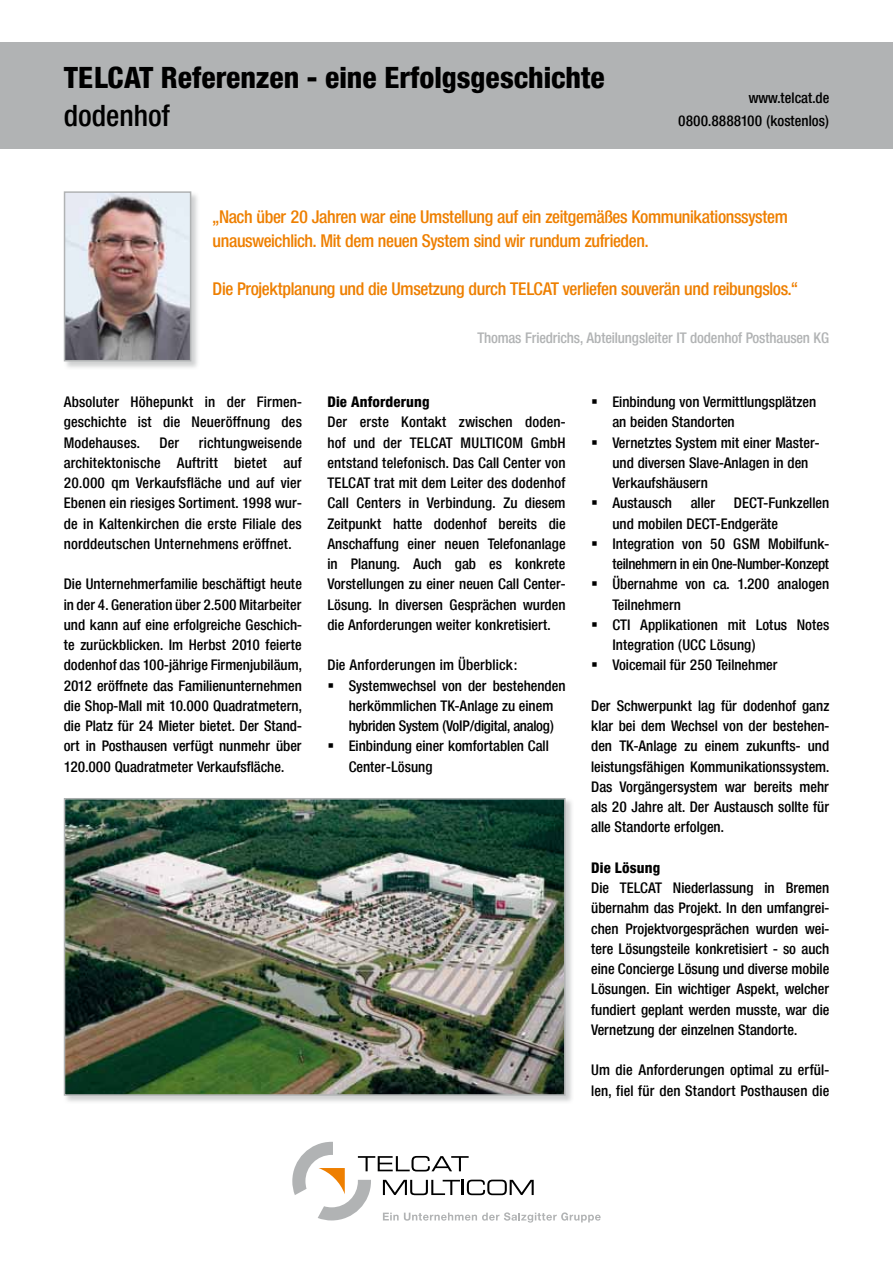
<style>
.page{position:relative;width:893px;height:1263px;background:#fff}
.page>*{position:absolute;margin:0;border:0;box-sizing:border-box;transform-origin:0 0}
.t1{font:800 30px "Neue Helvetica Condensed BSK";color:#000}
.t2{font:500 30px "Neue Helvetica Condensed BSK";color:#000}
.t3{font:500 18px/24px "Neue Helvetica Condensed BSK";letter-spacing:-.02em;color:#ee7f00}
.t4{font:500 15px/20.2px "Neue Helvetica Condensed BSK";color:#000}
.t5{font:500 15px/20.2px "Neue Helvetica Condensed BSK";letter-spacing:-.02em;color:#000;text-align:right}
.t6{font:500 15px "Neue Helvetica Condensed BSK";letter-spacing:-.01em;color:#b1b3b4}
.t7{font:800 15px "Neue Helvetica Condensed BSK";letter-spacing:.01em;color:#000}
</style>
<div class="page">
<div style="left:0;top:43px;width:893px;height:106px;background:#b1b3b4"></div>
<svg style="left:292px;top:1142px;width:309px;height:80px"></svg>
<div style="left:63px;top:191px;width:137px;height:179px;background:#b1b3b4;opacity:.6"></div>
<img style="left:67px;top:194px;width:121px;height:164px">
<div style="left:64px;top:191px;width:127px;height:170px;border:2px solid #b1b3b4"></div>
<div style="left:63px;top:798px;width:511px;height:306px;background:#b1b3b4;opacity:.6"></div>
<img style="left:67px;top:801px;width:496px;height:292px">
<div style="left:64px;top:798px;width:502px;height:298px;border:2px solid #b1b3b4"></div>
<h1 class="t1" style="left:64px;top:58px;width:543px">TELCAT Referenzen - eine Erfolgsgeschichte</h1>
<h1 class="t2" style="left:64px;top:97px;width:108px">dodenhof</h1>
<p class="t4" style="left:678px;top:87px;width:153px;line-height:22.5px;text-align:right">www.telcat.de<br>0800.8888100 (kostenlos)</p>
<p class="t3" style="left:213px;top:205px;width:577px">„Nach über 20 Jahren war eine Umstellung auf ein zeitgemäßes Kommunikationssystem unausweichlich. Mit dem neuen System sind wir rundum zufrieden.</p>
<p class="t3" style="left:213px;top:277px;width:587px">Die Projektplanung und die Umsetzung durch TELCAT verliefen souverän und reibungslos.“</p>
<p class="t6" style="left:477px;top:329px;width:353px">Thomas Friedrichs, Abteilungsleiter IT dodenhof Posthausen KG</p>
<p class="t4" style="left:64px;top:392px;width:240px;text-align:justify">Absoluter Höhepunkt in der Firmen&shy;geschichte ist die Neueröffnung des Modehauses.</p>
<p class="t4" style="left:64px;top:432px;width:240px;text-align:justify;text-indent:135px">richtungweisende architektonische Auftritt bietet auf 20.000 qm Verkaufsfläche und auf vier Ebenen ein riesiges Sortiment. 1998 wur&shy;de in Kaltenkirchen die erste Filiale des norddeutschen Unternehmens eröffnet.</p>
<p class="t4" style="left:64px;top:574px;width:240px;text-align:justify">Die Unternehmerfamilie beschäftigt heute in der 4. Generation über 2.500 Mitarbeiter und kann auf eine erfolgreiche Geschich&shy;te zurückblicken. Im Herbst 2010 feierte dodenhof das 100-jährige Firmenjubiläum, 2012 eröffnete das Familienunternehmen die Shop-Mall mit 10.000 Quadratmetern, die Platz für 24 Mieter bietet. Der Stand&shy;ort in Posthausen verfügt nunmehr über 120.000 Quadratmeter Verkaufsfläche.</p>
<p class="t4" style="left:159px;top:432px;width:21px">Der</p>
<p class="t7" style="left:327px;top:392px;width:104px">Die Anforderung</p>
<p class="t4" style="left:327px;top:412px;width:240px;text-align:justify">Der erste Kontakt zwischen doden&shy;hof und der TELCAT MULTICOM GmbH entstand telefonisch. Das Call Center von TELCAT trat mit dem Leiter des dodenhof Call Centers in Verbindung. Zu diesem Zeitpunkt hatte dodenhof bereits die Anschaffung einer neuen Telefonanlage in Planung. Auch gab es konkrete Vorstellungen zu einer neuen Call Center-Lösung. In diversen Gesprächen wurden die Anforderungen weiter konkretisiert.</p>
<p class="t4" style="left:327px;top:655px;width:191px">Die Anforderungen im Überblick:</p>
<p class="t4" style="left:349px;top:675px;width:218px;text-indent:-21px">▪ Systemwechsel von der bestehenden herkömmlichen TK-Anlage zu einem hybriden System (VoIP/digital, analog)</p>
<p class="t4" style="left:349px;top:736px;width:202px;text-indent:-21px">▪ Einbindung einer komfortablen Call<br>Center-Lösung</p>
<p class="t4" style="left:612px;top:392px;width:205px;text-indent:-21px">▪ Einbindung von Vermittlungsplätzen an beiden Standorten</p>
<p class="t4" style="left:612px;top:432px;width:209px;text-indent:-21px">▪ Vernetztes System mit einer Master&shy;und diversen Slave-Anlagen in den<br>Verkaufshäusern</p>
<p class="t4" style="left:612px;top:493px;width:218px;text-indent:-21px">▪ Austausch aller DECT-Funkzellen und mobilen DECT-Endgeräte</p>
<p class="t5" style="left:591px;top:533px;width:240px">▪ Integration von 50 GSM Mobilfunk&shy;teilnehmern in ein One-Number-Konzept</p>
<p class="t4" style="left:612px;top:574px;width:218px;text-indent:-21px">▪ Übernahme von ca. 1.200 analogen<br>Teilnehmern</p>
<p class="t4" style="left:612px;top:614px;width:218px;text-indent:-21px">▪ CTI Applikationen mit Lotus Notes<br>Integration (UCC Lösung)</p>
<p class="t4" style="left:591px;top:655px;width:188px">▪ Voicemail für 250 Teilnehmer</p>
<p class="t4" style="left:591px;top:695px;width:240px;text-align:justify">Der Schwerpunkt lag für dodenhof ganz klar bei dem Wechsel von der bestehen&shy;den TK-Anlage zu einem zukunfts- und leistungsfähigen Kommunikationssystem.<br>Das Vorgängersystem war bereits mehr als 20 Jahre alt. Der Austausch sollte für alle Standorte erfolgen.</p>
<p class="t7" style="left:591px;top:858px;width:71px">Die Lösung</p>
<p class="t4" style="left:591px;top:878px;width:240px;text-align:justify">Die TELCAT Niederlassung in Bremen übernahm das Projekt. In den umfangrei&shy;chen Projektvorgesprächen wurden wei&shy;tere Lösungsteile konkretisiert - so auch eine Concierge Lösung und diverse mobile Lösungen. Ein wichtiger Aspekt, welcher fundiert geplant werden musste, war die Vernetzung der einzelnen Standorte.</p>
<p class="t4" style="left:591px;top:1060px;width:240px">Um die Anforderungen optimal zu erfül&shy;len, fiel für den Standort Posthausen die</p>
</div>
